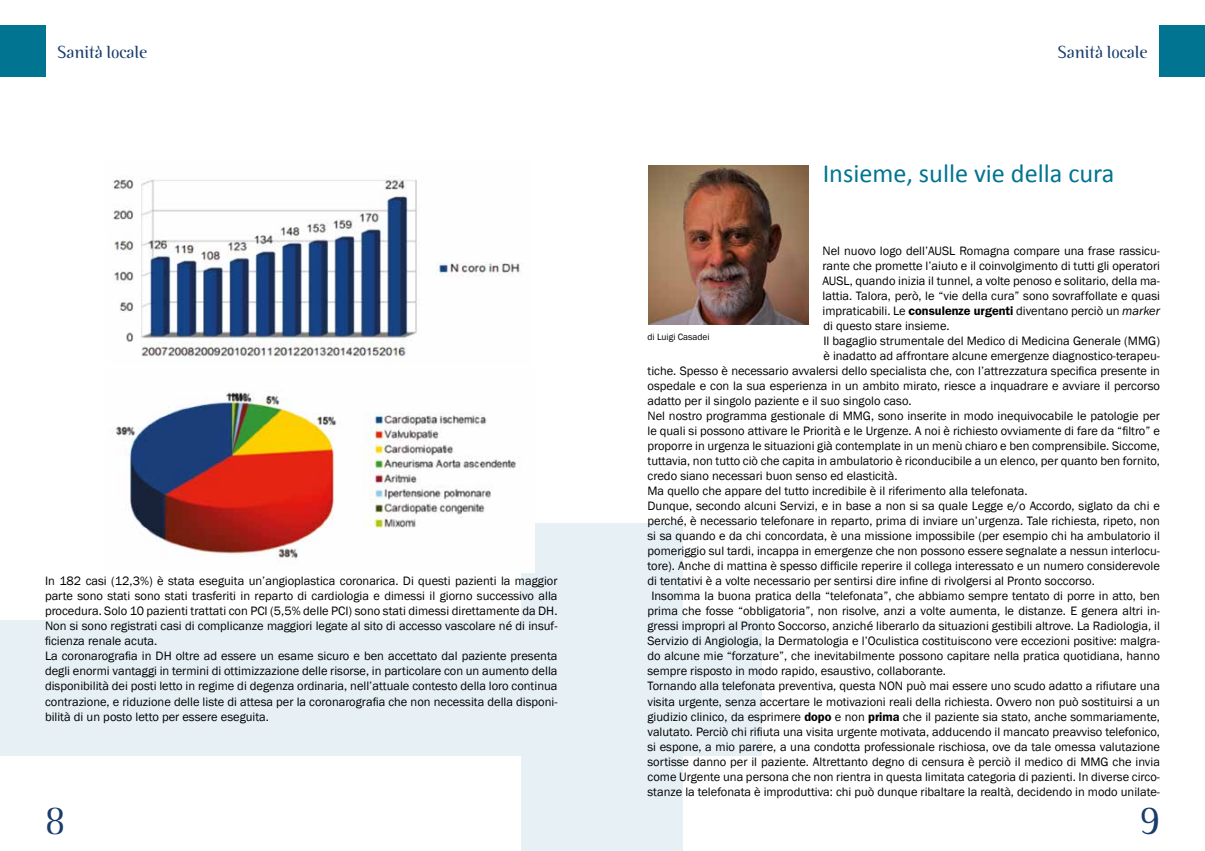
<style>
.page{position:relative;width:1205px;height:851px;background:#fff}
.page>*{position:absolute;margin:0;border:0;box-sizing:border-box;transform-origin:0 0}
.t1{font:300 37.5px "Binary ITC";color:#193c6c}
.t2{font:26.25px "Calibri";color:#007490}
.t3{font:300 17.5px "Binary ITC";color:#193c6c}
.t4{font:12.5px/15px "Franklin Gothic";color:#000}
.t5{font:9.38px "Franklin Gothic";color:#000}
.s1{font-weight:600}
.s2{font-style:italic}
</style>
<div class="page">
<div style="left:602px;top:620px;width:160px;height:135px;background:#e6f0f5"></div>
<div style="left:522px;top:523px;width:161px;height:327px;background:#e6f0f5"></div>
<div style="left:0;top:620px;width:602px;height:135px;background:#e6f0f5"></div>
<div style="left:1160px;top:25px;width:45px;height:52px;background:#007490"></div>
<div style="left:0;top:25px;width:45px;height:52px;background:#007490"></div>
<img style="left:112px;top:175px;width:410px;height:182px">
<img style="left:112px;top:392px;width:422px;height:180px">
<img style="left:649px;top:165px;width:159px;height:159px">
<h3 class="t3" style="left:58px;top:42px;width:91px">Sanità locale</h3>
<h3 class="t3" style="left:1058px;top:41px;width:91px">Sanità locale</h3>
<p class="t4" style="left:45px;top:574px;width:514px">In 182 casi (12,3%) è stata eseguita un’angioplastica coronarica. Di questi pazienti la maggior parte sono stati sono stati trasferiti in reparto di cardiologia e dimessi il giorno successivo alla procedura. Solo 10 pazienti trattati con PCI (5,5% delle PCI) sono stati dimessi direttamente da DH.<br>Non si sono registrati casi di complicanze maggiori legate al sito di accesso vascolare né di insuf&shy;ficienza renale acuta.<br>La coronarografia in DH oltre ad essere un esame sicuro e ben accettato dal paziente presenta degli enormi vantaggi in termini di ottimizzazione delle risorse, in particolare con un aumento della disponibilità dei posti letto in regime di degenza ordinaria, nell’attuale contesto della loro continua contrazione, e riduzione delle liste di attesa per la coronarografia che non necessita della disponi&shy;bilità di un posto letto per essere eseguita.</p>
<h2 class="t2" style="left:822px;top:157px;width:293px">Insieme, sulle vie della cura</h2>
<p class="t4" style="left:822px;top:244px;width:339px">Nel nuovo logo dell’AUSL Romagna compare una frase rassicu-</p>
<p class="t4" style="left:822px;top:259px;width:339px">rante che promette l’aiuto e il coinvolgimento di tutti gli operatori</p>
<p class="t4" style="left:822px;top:274px;width:339px">AUSL, quando inizia il tunnel, a volte penoso e solitario, della ma-</p>
<p class="t4" style="left:822px;top:289px;width:339px">lattia. Talora, però, le “vie della cura” sono sovraffollate e quasi</p>
<p class="t4" style="left:822px;top:304px;width:339px">impraticabili. Le <span class="s1">consulenze urgenti</span> diventano perciò un <span class="s2">marker</span></p>
<p class="t4" style="left:823px;top:319px;width:128px">di questo stare insieme.</p>
<p class="t4" style="left:823px;top:334px;width:338px">Il bagaglio strumentale del Medico di Medicina Generale (MMG)</p>
<p class="t4" style="left:823px;top:349px;width:338px">è inadatto ad affrontare alcune emergenze diagnostico-terapeu-</p>
<p class="t4" style="left:647px;top:364px;width:514px">tiche. Spesso è necessario avvalersi dello specialista che, con l’attrezzatura specifica presente in</p>
<p class="t4" style="left:647px;top:379px;width:514px">ospedale e con la sua esperienza in un ambito mirato, riesce a inquadrare e avviare il percorso</p>
<p class="t4" style="left:647px;top:394px;width:266px">adatto per il singolo paziente e il suo singolo caso.</p>
<p class="t4" style="left:647px;top:409px;width:514px">Nel nostro programma gestionale di MMG, sono inserite in modo inequivocabile le patologie per</p>
<p class="t4" style="left:647px;top:424px;width:514px">le quali si possono attivare le Priorità e le Urgenze. A noi è richiesto ovviamente di fare da “filtro” e</p>
<p class="t4" style="left:647px;top:439px;width:514px">proporre in urgenza le situazioni già contemplate in un menù chiaro e ben comprensibile. Siccome,</p>
<p class="t4" style="left:647px;top:454px;width:514px">tuttavia, non tutto ciò che capita in ambulatorio è riconducibile a un elenco, per quanto ben fornito,</p>
<p class="t4" style="left:647px;top:469px;width:252px">credo siano necessari buon senso ed elasticità.</p>
<p class="t4" style="left:647px;top:484px;width:382px">Ma quello che appare del tutto incredibile è il riferimento alla telefonata.</p>
<p class="t4" style="left:647px;top:499px;width:514px">Dunque, secondo alcuni Servizi, e in base a non si sa quale Legge e/o Accordo, siglato da chi e</p>
<p class="t4" style="left:647px;top:514px;width:514px">perché, è necessario telefonare in reparto, prima di inviare un’urgenza. Tale richiesta, ripeto, non</p>
<p class="t4" style="left:647px;top:529px;width:514px">si sa quando e da chi concordata, è una missione impossibile (per esempio chi ha ambulatorio il</p>
<p class="t4" style="left:647px;top:544px;width:514px">pomeriggio sul tardi, incappa in emergenze che non possono essere segnalate a nessun interlocu-</p>
<p class="t4" style="left:647px;top:559px;width:514px">tore). Anche di mattina è spesso difficile reperire il collega interessato e un numero considerevole</p>
<p class="t4" style="left:647px;top:574px;width:449px">di tentativi è a volte necessario per sentirsi dire infine di rivolgersi al Pronto soccorso.</p>
<p class="t4" style="left:651px;top:589px;width:510px">Insomma la buona pratica della “telefonata”, che abbiamo sempre tentato di porre in atto, ben</p>
<p class="t4" style="left:647px;top:604px;width:514px">prima che fosse “obbligatoria”, non risolve, anzi a volte aumenta, le distanze. E genera altri in-</p>
<p class="t4" style="left:647px;top:619px;width:514px">gressi impropri al Pronto Soccorso, anziché liberarlo da situazioni gestibili altrove. La Radiologia, il</p>
<p class="t4" style="left:647px;top:634px;width:514px">Servizio di Angiologia, la Dermatologia e l’Oculistica costituiscono vere eccezioni positive: malgra-</p>
<p class="t4" style="left:647px;top:649px;width:514px">do alcune mie “forzature”, che inevitabilmente possono capitare nella pratica quotidiana, hanno</p>
<p class="t4" style="left:647px;top:664px;width:300px">sempre risposto in modo rapido, esaustivo, collaborante.</p>
<p class="t4" style="left:647px;top:679px;width:514px">Tornando alla telefonata preventiva, questa NON può mai essere uno scudo adatto a rifiutare una</p>
<p class="t4" style="left:647px;top:694px;width:514px">visita urgente, senza accertare le motivazioni reali della richiesta. Ovvero non può sostituirsi a un</p>
<p class="t4" style="left:647px;top:709px;width:514px">giudizio clinico, da esprimere <span class="s1">dopo</span> e non <span class="s1">prima</span> che il paziente sia stato, anche sommariamente,</p>
<p class="t4" style="left:647px;top:724px;width:514px">valutato. Perciò chi rifiuta una visita urgente motivata, adducendo il mancato preavviso telefonico,</p>
<p class="t4" style="left:647px;top:739px;width:514px">si espone, a mio parere, a una condotta professionale rischiosa, ove da tale omessa valutazione</p>
<p class="t4" style="left:647px;top:754px;width:514px">sortisse danno per il paziente. Altrettanto degno di censura è perciò il medico di MMG che invia</p>
<p class="t4" style="left:647px;top:769px;width:514px">come Urgente una persona che non rientra in questa limitata categoria di pazienti. In diverse circo-</p>
<p class="t4" style="left:647px;top:784px;width:514px">stanze la telefonata è improduttiva: chi può dunque ribaltare la realtà, decidendo in modo unilate-</p>
<p class="t5" style="left:647px;top:331px;width:64px">di Luigi Casadei</p>
<h1 class="t1" style="left:45px;top:799px;width:21px">8</h1>
<h1 class="t1" style="left:1140px;top:799px;width:21px">9</h1>
</div>
